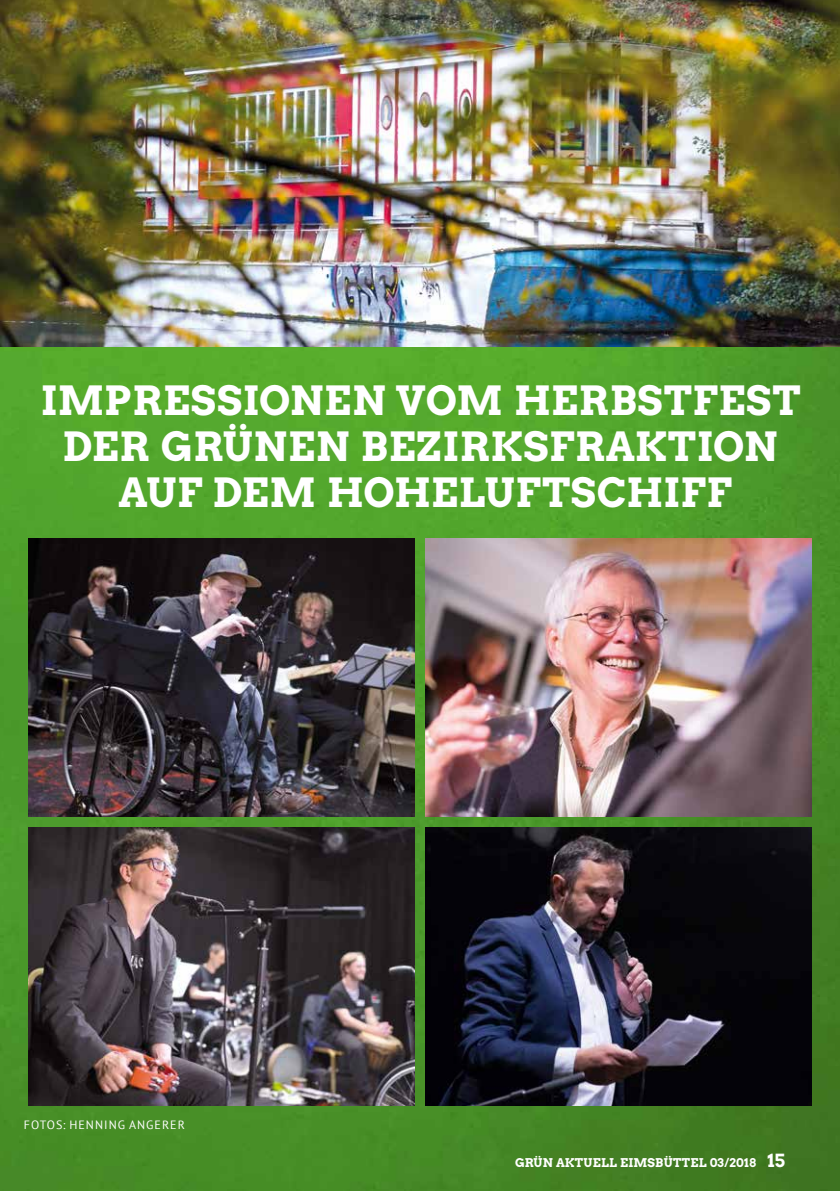
<style>
.page{position:relative;width:840px;height:1191px;background:#fff}
.page>*{position:absolute;margin:0;border:0;box-sizing:border-box;transform-origin:0 0}
.t1{font:40px/46px "Arvo Gruen";letter-spacing:.02em;color:#fff;text-align:center}
.t2{font:12px "Arvo Gruen";letter-spacing:.02em;color:#fff}
.t3{font:12px "PT Sans";letter-spacing:.085em;color:#fff}
.s1{font-size:18px}
</style>
<div class="page">
<img style="left:0;top:347px;width:839px;height:844px">
<img style="left:0;top:0;width:839px;height:347px">
<img style="left:28px;top:538px;width:386px;height:278px">
<img style="left:425px;top:538px;width:386px;height:278px">
<img style="left:28px;top:828px;width:386px;height:278px">
<img style="left:425px;top:828px;width:386px;height:278px">
<p class="t1" style="left:41px;top:376px;width:760px">IMPRESSIONEN VOM HERBSTFEST<br>DER GRÜNEN BEZIRKSFRAKTION<br>AUF DEM HOHELUFTSCHIFF</p>
<p class="t3" style="left:24px;top:1116px;width:162px">FOTOS: HENNING ANGERER</p>
<p class="t2" style="left:515px;top:1153px;width:271px">GRÜN AKTUELL EIMSBÜTTEL 03/2018 <span class="s1">15</span></p>
</div>
